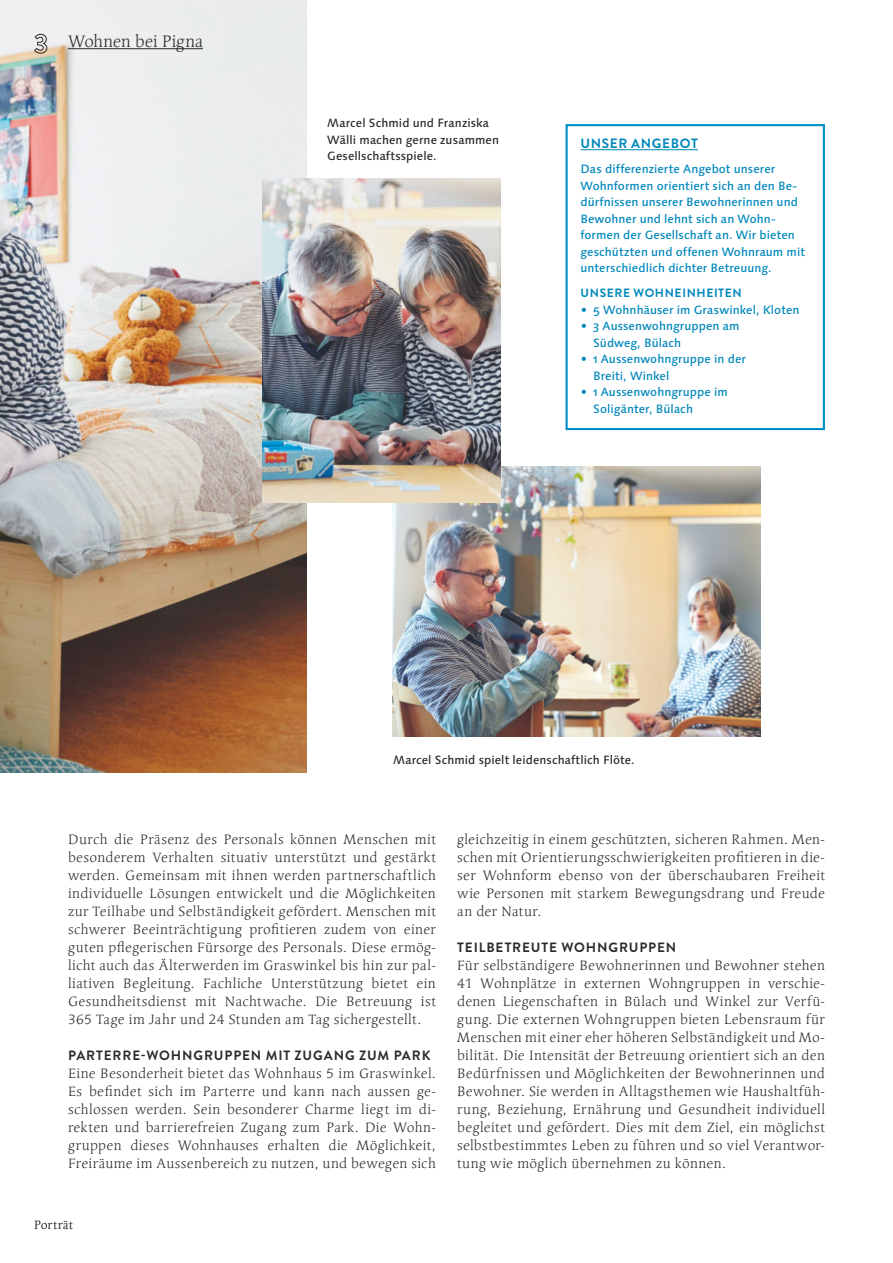
<style>
.page{position:relative;width:893px;height:1263px;background:#fff}
.page>*{position:absolute;margin:0;border:0;box-sizing:border-box;transform-origin:0 0}
.t1{font:300 16.5px "Linotype Syntax Serif Std";letter-spacing:-.005em;color:#2b2b29}
.t2{font:300 13.5px/18px "Linotype Syntax Serif Std";letter-spacing:.025em;color:#2b2b29;text-align:justify}
.t3{font:700 13.5px "Brandon Grotesque";letter-spacing:.065em;color:#2b2b29}
.t4{font:700 13.5px "Brandon Grotesque";letter-spacing:.05em;color:#0087bc}
.t5{font:500 12px/16.5px "Linotype Syntax Os F";letter-spacing:.005em;color:#0087bc}
.t6{font:500 12px/16.5px "Linotype Syntax Os F";letter-spacing:.005em;color:#2b2b29}
.t7{font:700 12px "Brandon Grotesque";letter-spacing:.05em;color:#0087bc}
.t8{font:12px "Linotype Syntax Serif Std";letter-spacing:.01em;color:#2b2b29}
</style>
<div class="page">
<img style="left:0;top:0;width:306px;height:772px">
<hr style="left:68px;top:48px;width:135px;height:1px;background:#2b2b29">
<svg style="left:34px;top:33px;width:14px;height:21px"></svg>
<hr style="left:580px;top:149px;width:118px;height:1px;background:#0087bc">
<div style="left:566px;top:124px;width:259px;height:306px;border:2px solid #008fc8"></div>
<img style="left:392px;top:466px;width:368px;height:270px">
<img style="left:263px;top:178px;width:238px;height:324px">
<p class="t1" style="left:68px;top:32px;width:136px">Wohnen bei Pigna</p>
<p class="t6" style="left:327px;top:115px;width:173px">Marcel Schmid und Franziska<br>Wälli machen gerne zusammen<br>Gesellschaftsspiele.</p>
<p class="t4" style="left:580px;top:134px;width:119px">UNSER ANGEBOT</p>
<p class="t5" style="left:580px;top:161px;width:226px">Das differenzierte Angebot unserer Wohnformen orientiert sich an den Be&shy;dürfnissen unserer Bewohnerinnen und Bewohner und lehnt sich an Wohn&shy;formen der Gesellschaft an. Wir bieten geschützten und offenen Wohnraum mit unterschiedlich dichter Betreuung.</p>
<p class="t7" style="left:580px;top:285px;width:163px">UNSERE WOHNEINHEITEN</p>
<p class="t5" style="left:580px;top:302px;width:221px">• 5 Wohnhäuser im Graswinkel, Kloten</p>
<p class="t5" style="left:593px;top:318px;width:148px;text-indent:-13px">• 3 Aussenwohngruppen am<br>Südweg, Bülach</p>
<p class="t5" style="left:593px;top:351px;width:154px;text-indent:-13px">• 1 Aussenwohngruppe in der<br>Breiti, Winkel</p>
<p class="t5" style="left:593px;top:384px;width:136px;text-indent:-13px">• 1 Aussenwohngruppe im<br>Soligänter, Bülach</p>
<p class="t6" style="left:393px;top:751px;width:243px">Marcel Schmid spielt leidenschaftlich Flöte.</p>
<p class="t2" style="left:68px;top:831px;width:369px">Durch die Präsenz des Personals können Menschen mit besonderem Verhalten situativ unterstützt und gestärkt werden. Gemeinsam mit ihnen werden partnerschaftlich individuelle Lösungen entwickelt und die Möglichkeiten zur Teilhabe und Selbständigkeit gefördert. Menschen mit schwerer Beeinträchtigung profitieren zudem von einer guten pflegerischen Fürsorge des Personals. Diese ermög&shy;licht auch das Älterwerden im Graswinkel bis hin zur pal&shy;liativen Begleitung. Fachliche Unterstützung bietet ein Gesundheitsdienst mit Nachtwache. Die Betreuung ist 365 Tage im Jahr und 24 Stunden am Tag sichergestellt.</p>
<p class="t3" style="left:68px;top:1046px;width:364px">PARTERRE-WOHNGRUPPEN MIT ZUGANG ZUM PARK</p>
<p class="t2" style="left:68px;top:1065px;width:369px">Eine Besonderheit bietet das Wohnhaus 5 im Graswinkel.<br>Es befindet sich im Parterre und kann nach aussen ge&shy;schlossen werden. Sein besonderer Charme liegt im di&shy;rekten und barrierefreien Zugang zum Park. Die Wohn&shy;gruppen dieses Wohnhauses erhalten die Möglichkeit, Freiräume im Aussenbereich zu nutzen, und bewegen sich</p>
<p class="t8" style="left:34px;top:1218px;width:40px">Porträt</p>
<p class="t2" style="left:457px;top:831px;width:369px">gleichzeitig in einem geschützten, sicheren Rahmen. Men&shy;schen mit Orientierungsschwierigkeiten profitieren in die&shy;ser Wohnform ebenso von der überschaubaren Freiheit wie Personen mit starkem Bewegungsdrang und Freude an der Natur.</p>
<p class="t3" style="left:457px;top:938px;width:221px">TEILBETREUTE WOHNGRUPPEN</p>
<p class="t2" style="left:457px;top:957px;width:369px">Für selbständigere Bewohnerinnen und Bewohner stehen 41 Wohnplätze in externen Wohngruppen in verschie&shy;denen Liegenschaften in Bülach und Winkel zur Verfü&shy;gung. Die externen Wohngruppen bieten Lebensraum für Menschen mit einer eher höheren Selbständigkeit und Mo&shy;bilität. Die Intensität der Betreuung orientiert sich an den Bedürfnissen und Möglichkeiten der Bewohnerinnen und Bewohner. Sie werden in Alltagsthemen wie Haushaltfüh&shy;rung, Beziehung, Ernährung und Gesundheit individuell begleitet und gefördert. Dies mit dem Ziel, ein möglichst selbstbestimmtes Leben zu führen und so viel Verantwor&shy;tung wie möglich übernehmen zu können.</p>
</div>
